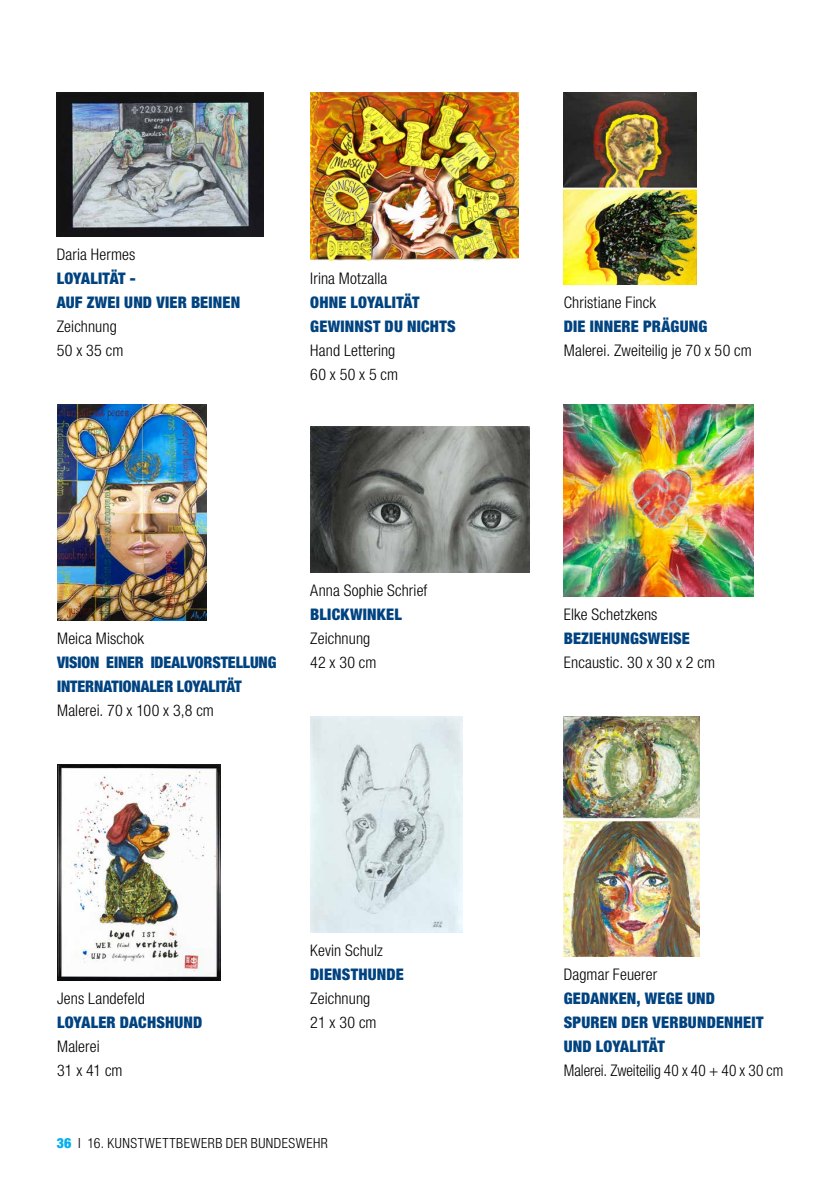
<style>
.page{position:relative;width:840px;height:1191px;background:#fff}
.page>*{position:absolute;margin:0;border:0;box-sizing:border-box;transform-origin:0 0}
.t1{font:300 condensed 16px/24px "Helvetica Neue LTW1 G";letter-spacing:.005em;color:#000}
.t2{font:900 condensed 16px/24px "Helvetica Neue LTW1 G";letter-spacing:.01em;color:#004380}
.t3{font:300 condensed 16px "Helvetica Neue LTW1 G";letter-spacing:.005em;color:#000;scale:.96 1}
.t4{font:300 condensed 14px "Helvetica Neue LTW1 G";letter-spacing:.035em;color:#000}
.s1{font-weight:900;color:#00b1eb}
</style>
<div class="page">
<img style="left:310px;top:92px;width:208px;height:168px">
<img style="left:310px;top:427px;width:219px;height:145px">
<img style="left:310px;top:716px;width:152px;height:216px">
<img style="left:563px;top:92px;width:133px;height:192px">
<img style="left:563px;top:404px;width:190px;height:192px">
<img style="left:563px;top:716px;width:136px;height:240px">
<img style="left:57px;top:92px;width:206px;height:145px">
<img style="left:57px;top:404px;width:149px;height:216px">
<img style="left:57px;top:764px;width:163px;height:216px">
<p class="t1" style="left:57px;top:243px;width:80px">Daria Hermes</p>
<p class="t2" style="left:57px;top:266px;width:185px">LOYALITÄT -<br>AUF ZWEI UND VIER BEINEN</p>
<p class="t1" style="left:57px;top:315px;width:68px">Zeichnung<br>50 x 35 cm</p>
<p class="t1" style="left:310px;top:267px;width:78px">Irina Motzalla</p>
<p class="t2" style="left:310px;top:290px;width:147px">OHNE LOYALITÄT<br>GEWINNST DU NICHTS</p>
<p class="t1" style="left:310px;top:339px;width:89px">Hand Lettering<br>60 x 50 x 5 cm</p>
<p class="t1" style="left:57px;top:627px;width:88px">Meica Mischok</p>
<p class="t2" style="left:57px;top:650px;width:221px">VISION EINER IDEALVORSTELLUNG<br>INTERNATIONALER LOYALITÄT</p>
<p class="t1" style="left:57px;top:699px;width:158px">Malerei. 70 x 100 x 3,8 cm</p>
<p class="t1" style="left:310px;top:579px;width:119px">Anna Sophie Schrief</p>
<p class="t2" style="left:310px;top:602px;width:93px">BLICKWINKEL</p>
<p class="t1" style="left:310px;top:627px;width:68px">Zeichnung<br>42 x 30 cm</p>
<p class="t1" style="left:57px;top:987px;width:89px">Jens Landefeld</p>
<p class="t2" style="left:57px;top:1010px;width:147px">LOYALER DACHSHUND</p>
<p class="t1" style="left:57px;top:1035px;width:67px">Malerei<br>31 x 41 cm</p>
<p class="t1" style="left:310px;top:939px;width:74px">Kevin Schulz</p>
<p class="t2" style="left:310px;top:962px;width:95px">DIENSTHUNDE</p>
<p class="t1" style="left:310px;top:987px;width:68px">Zeichnung<br>21 x 30 cm</p>
<p class="t4" style="left:57px;top:1135px;width:272px"><span class="s1">36</span> I 16. KUNSTWETTBEWERB DER BUNDESWEHR</p>
<p class="t1" style="left:563px;top:291px;width:94px">Christiane Finck</p>
<p class="t2" style="left:563px;top:314px;width:145px">DIE INNERE PRÄGUNG</p>
<p class="t1" style="left:563px;top:339px;width:189px">Malerei. Zweiteilig je 70 x 50 cm</p>
<p class="t1" style="left:563px;top:603px;width:95px">Elke Schetzkens</p>
<p class="t2" style="left:563px;top:626px;width:127px">BEZIEHUNGSWEISE</p>
<p class="t1" style="left:563px;top:651px;width:153px">Encaustic. 30 x 30 x 2 cm</p>
<p class="t1" style="left:563px;top:963px;width:95px">Dagmar Feuerer</p>
<p class="t2" style="left:563px;top:986px;width:201px">GEDANKEN, WEGE UND<br>SPUREN DER VERBUNDENHEIT<br>UND LOYALITÄT</p>
<p class="t3" style="left:563px;top:1061px;width:230px">Malerei. Zweiteilig 40 x 40 + 40 x 30 cm</p>
</div>
